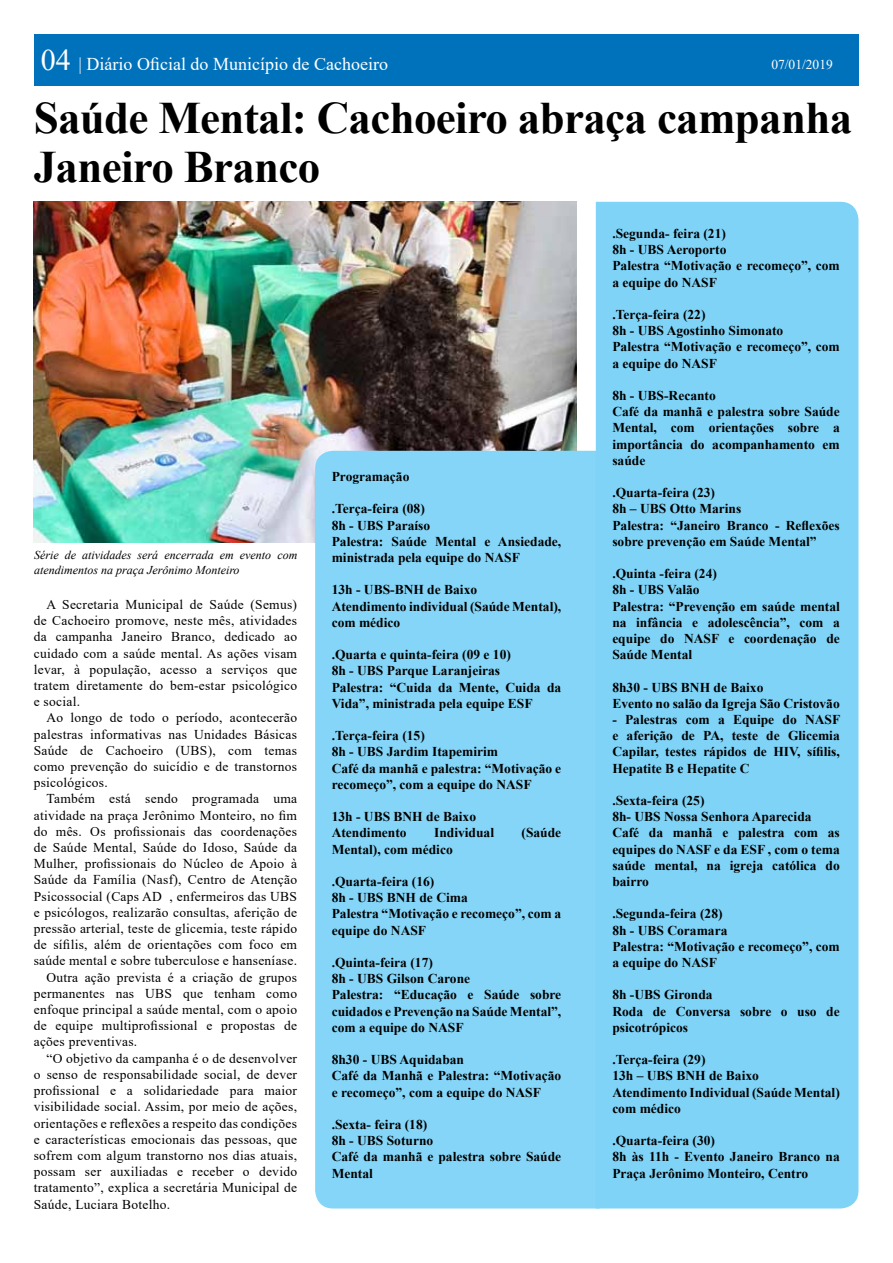
<style>
.page{position:relative;width:893px;height:1263px;background:#fff}
.page>*{position:absolute;margin:0;border:0;box-sizing:border-box;transform-origin:0 0}
.t1{font:700 45px/49.5px "Times New Roman";letter-spacing:-.015em;color:#000}
.t2{font:18px "Times New Roman";color:#fff}
.t3{font:700 13.5px/16.2px "Times New Roman";color:#000}
.t4{font:13.5px/16.2px "Times New Roman";letter-spacing:.02em;color:#000;text-align:justify}
.t5{font:13.5px "Times New Roman";color:#fff}
.t6{font:italic 12px/14.4px "Times New Roman";color:#000}
.s1{font-size:30px}
</style>
<div class="page">
<img style="left:34px;top:202px;width:542px;height:341px">
<div style="left:315px;top:451px;width:281px;height:757px;background:#84d5f7"></div>
<div style="left:34px;top:34px;width:824px;height:52px;background:#0072bc"></div>
<div style="left:596px;top:202px;width:262px;height:1006px;background:#7ed3f7"></div>
<h2 class="t2" style="left:41px;top:51px;width:349px"><span class="s1">04</span> | Diário Oficial do Município de Cachoeiro</h2>
<p class="t5" style="left:771px;top:54px;width:63px">07/01/2019</p>
<h1 class="t1" style="left:34px;top:91px;width:820px">Saúde Mental: Cachoeiro abraça campanha<br>Janeiro Branco</h1>
<p class="t6" style="left:34px;top:548px;width:265px">Série de atividades será encerrada em evento com atendimentos na praça Jerônimo Monteiro</p>
<p class="t4" style="left:34px;top:596px;width:265px;text-indent:13px">A Secretaria Municipal de Saúde (Semus) de Cachoeiro promove, neste mês, atividades da campanha Janeiro Branco, dedicado ao cuidado com a saúde mental. As ações visam levar, à população, acesso a serviços que tratem diretamente do bem-estar psicológico e social.</p>
<p class="t4" style="left:34px;top:709px;width:265px;text-indent:13px">Ao longo de todo o período, acontecerão palestras informativas nas Unidades Básicas Saúde de Cachoeiro (UBS), com temas como prevenção do suicídio e de transtornos psicológicos.</p>
<p class="t4" style="left:46px;top:790px;width:252px">Também está sendo programada uma</p>
<p class="t4" style="left:34px;top:807px;width:265px">atividade na praça Jerônimo Monteiro, no fim</p>
<p class="t4" style="left:34px;top:823px;width:265px">do mês. Os profissionais das coordenações</p>
<p class="t4" style="left:34px;top:839px;width:265px">de Saúde Mental, Saúde do Idoso, Saúde da</p>
<p class="t4" style="left:34px;top:855px;width:265px">Mulher, profissionais do Núcleo de Apoio à</p>
<p class="t4" style="left:34px;top:871px;width:265px">Saúde da Família (Nasf), Centro de Atenção</p>
<p class="t4" style="left:34px;top:888px;width:265px">Psicossocial (Caps AD , enfermeiros das UBS</p>
<p class="t4" style="left:34px;top:904px;width:265px">e psicólogos, realizarão consultas, aferição de</p>
<p class="t4" style="left:34px;top:920px;width:265px">pressão arterial, teste de glicemia, teste rápido</p>
<p class="t4" style="left:34px;top:936px;width:265px">de sífilis, além de orientações com foco em</p>
<p class="t4" style="left:34px;top:952px;width:265px">saúde mental e sobre tuberculose e hanseníase.</p>
<p class="t4" style="left:46px;top:969px;width:252px">Outra ação prevista é a criação de grupos</p>
<p class="t4" style="left:34px;top:985px;width:265px">permanentes nas UBS que tenham como</p>
<p class="t4" style="left:34px;top:1001px;width:265px">enfoque principal a saúde mental, com o apoio</p>
<p class="t4" style="left:34px;top:1017px;width:265px">de equipe multiprofissional e propostas de</p>
<p class="t4" style="left:34px;top:1033px;width:105px">ações preventivas.</p>
<p class="t4" style="left:46px;top:1050px;width:252px">“O objetivo da campanha é o de desenvolver</p>
<p class="t4" style="left:34px;top:1066px;width:265px">o senso de responsabilidade social, de dever</p>
<p class="t4" style="left:34px;top:1082px;width:265px">profissional e a solidariedade para maior</p>
<p class="t4" style="left:34px;top:1098px;width:265px">visibilidade social. Assim, por meio de ações,</p>
<p class="t4" style="left:34px;top:1114px;width:265px">orientações e reflexões a respeito das condições</p>
<p class="t4" style="left:34px;top:1131px;width:265px">e características emocionais das pessoas, que</p>
<p class="t4" style="left:34px;top:1147px;width:265px">sofrem com algum transtorno nos dias atuais,</p>
<p class="t4" style="left:34px;top:1163px;width:265px">possam ser auxiliadas e receber o devido</p>
<p class="t4" style="left:34px;top:1179px;width:265px">tratamento”, explica a secretária Municipal de</p>
<p class="t4" style="left:34px;top:1195px;width:138px">Saúde, Luciara Botelho.</p>
<p class="t3" style="left:332px;top:468px;width:79px">Programação</p>
<p class="t3" style="left:332px;top:500px;width:231px">.Terça-feira (08)<br>8h - UBS Paraíso<br>Palestra: Saúde Mental e Ansiedade, ministrada pela equipe do NASF</p>
<p class="t3" style="left:332px;top:581px;width:231px">13h - UBS-BNH de Baixo<br>Atendimento individual (Saúde Mental), com médico</p>
<p class="t3" style="left:332px;top:646px;width:231px">.Quarta e quinta-feira (09 e 10)<br>8h - UBS Parque Laranjeiras<br>Palestra: “Cuida da Mente, Cuida da<br>Vida”, ministrada pela equipe ESF</p>
<p class="t3" style="left:332px;top:727px;width:231px">.Terça-feira (15)<br>8h - UBS Jardim Itapemirim<br>Café da manhã e palestra: “Motivação e recomeço”, com a equipe do NASF</p>
<p class="t3" style="left:332px;top:808px;width:146px">13h - UBS BNH de Baixo<br>Atendimento</p>
<p class="t3" style="left:434px;top:824px;width:62px">Individual</p>
<p class="t3" style="left:521px;top:824px;width:41px">(Saúde</p>
<p class="t3" style="left:332px;top:840px;width:123px">Mental), com médico</p>
<p class="t3" style="left:332px;top:873px;width:231px">.Quarta-feira (16)<br>8h - UBS BNH de Cima<br>Palestra “Motivação e recomeço”, com a equipe do NASF</p>
<p class="t3" style="left:332px;top:954px;width:231px">.Quinta-feira (17)<br>8h - UBS Gilson Carone<br>Palestra: “Educação e Saúde sobre cuidados e Prevenção na Saúde Mental”, com a equipe do NASF</p>
<p class="t3" style="left:332px;top:1051px;width:231px">8h30 - UBS Aquidaban<br>Café da Manhã e Palestra: “Motivação e recomeço”, com a equipe do NASF</p>
<p class="t3" style="left:332px;top:1116px;width:231px">.Sexta- feira (18)<br>8h - UBS Soturno<br>Café da manhã e palestra sobre Saúde<br>Mental</p>
<p class="t3" style="left:612px;top:225px;width:229px">.Segunda- feira (21)<br>8h - UBS Aeroporto<br>Palestra “Motivação e recomeço”, com a equipe do NASF</p>
<p class="t3" style="left:612px;top:306px;width:229px">.Terça-feira (22)<br>8h - UBS Agostinho Simonato<br>Palestra “Motivação e recomeço”, com a equipe do NASF</p>
<p class="t3" style="left:612px;top:387px;width:229px">8h - UBS-Recanto<br>Café da manhã e palestra sobre Saúde<br>Mental, com orientações sobre a importância do acompanhamento em saúde</p>
<p class="t3" style="left:612px;top:484px;width:229px">.Quarta-feira (23)<br>8h – UBS Otto Marins<br>Palestra: “Janeiro Branco - Reflexões sobre prevenção em Saúde Mental”</p>
<p class="t3" style="left:612px;top:565px;width:229px">.Quinta -feira (24)<br>8h - UBS Valão<br>Palestra: “Prevenção em saúde mental na infância e adolescência”, com a equipe do NASF e coordenação de<br>Saúde Mental</p>
<p class="t3" style="left:612px;top:678px;width:229px">8h30 - UBS BNH de Baixo<br>Evento no salão da Igreja São Cristovão</p>
<p class="t3" style="left:612px;top:711px;width:229px;text-align:justify">- Palestras com a Equipe do NASF e aferição de PA, teste de Glicemia Capilar, testes rápidos de HIV, sífilis, Hepatite B e Hepatite C</p>
<p class="t3" style="left:612px;top:792px;width:229px">.Sexta-feira (25)<br>8h- UBS Nossa Senhora Aparecida<br>Café da manhã e palestra com as equipes do NASF e da ESF , com o tema saúde mental, na igreja católica do bairro</p>
<p class="t3" style="left:612px;top:905px;width:229px">.Segunda-feira (28)<br>8h - UBS Coramara<br>Palestra: “Motivação e recomeço”, com a equipe do NASF</p>
<p class="t3" style="left:612px;top:986px;width:229px">8h -UBS Gironda<br>Roda de Conversa sobre o uso de psicotrópicos</p>
<p class="t3" style="left:612px;top:1051px;width:229px">.Terça-feira (29)<br>13h – UBS BNH de Baixo<br>Atendimento Individual (Saúde Mental) com médico</p>
<p class="t3" style="left:612px;top:1132px;width:229px">.Quarta-feira (30)<br>8h às 11h - Evento Janeiro Branco na<br>Praça Jerônimo Monteiro, Centro</p>
</div>
